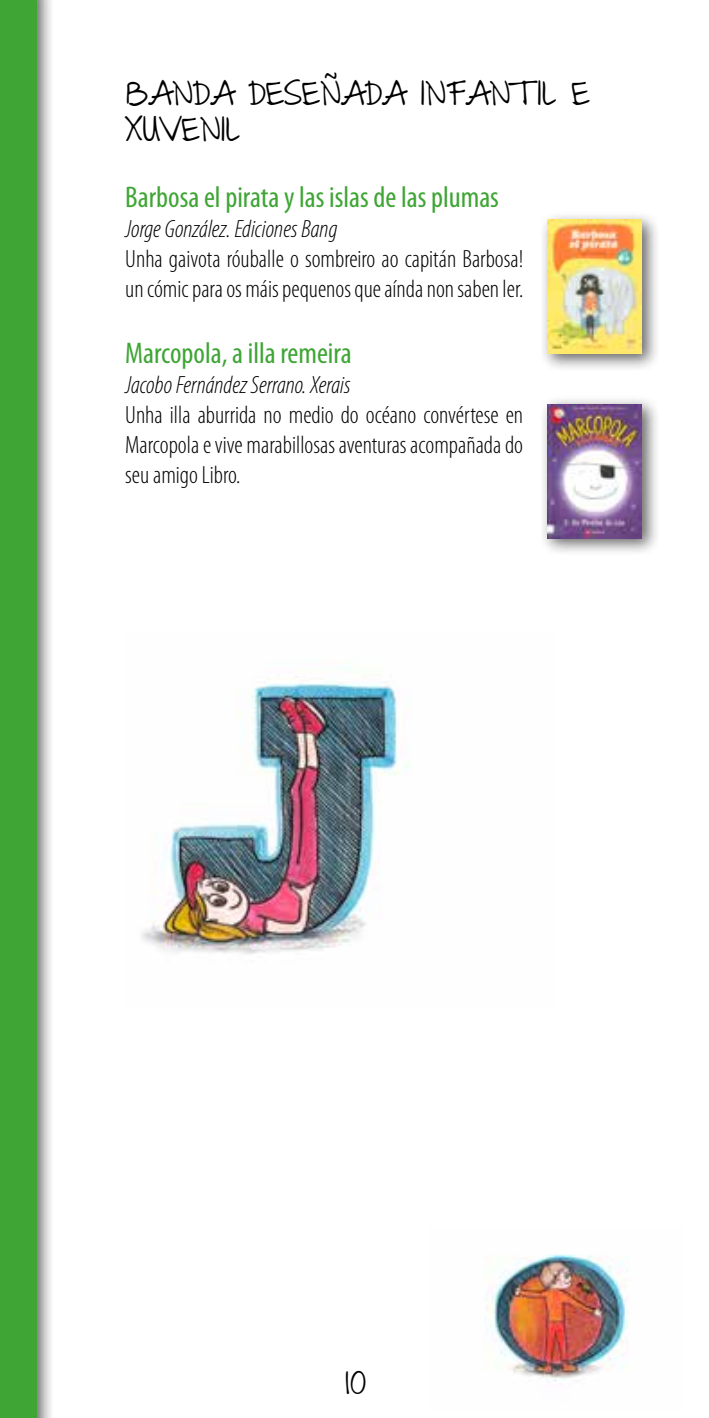
<style>
.page{position:relative;width:709px;height:1418px;background:#fff}
.page>*{position:absolute;margin:0;border:0;box-sizing:border-box;transform-origin:0 0}
.t1{font:condensed 30px "Myriad Pro";color:#3fa535}
.t2{font:30px/36px "The Great Escape";color:#000}
.t3{font:27.5px "The Great Escape";color:#000}
.t4{font:300 condensed 25px/30px "Myriad Pro";color:#000}
.t5{font:italic 300 condensed 25px "Myriad Pro";color:#000}
</style>
<div class="page">
<div style="left:0;top:0;width:55px;height:1417px;background:#000;opacity:.6"></div>
<div style="left:0;top:0;width:36px;height:1417px;background:#3fa535"></div>
<div style="left:538px;top:211px;width:123px;height:161px;background:#000;opacity:.6"></div>
<img style="left:547px;top:220px;width:95px;height:134px">
<div style="left:538px;top:395px;width:123px;height:161px;background:#000;opacity:.6"></div>
<img style="left:547px;top:404px;width:95px;height:134px">
<img style="left:141px;top:667px;width:268px;height:287px">
<img style="left:485px;top:1254px;width:143px;height:128px">
<p class="t2" style="left:125px;top:77px;width:466px">BANDA DESEÑADA INFANT IL E<br>XUVENIL</p>
<p class="t1" style="left:125px;top:179px;width:375px">Barbosa el pirata y las islas de las plumas</p>
<p class="t5" style="left:125px;top:214px;width:214px">Jorge González. Ediciones Bang</p>
<p class="t4" style="left:125px;top:244px;width:399px">Unha gaivota róuballe o sombreiro ao capitán Barbosa! un cómic para os máis pequenos que aínda non saben ler.</p>
<p class="t1" style="left:125px;top:335px;width:228px">Marcopola, a illa remeira</p>
<p class="t5" style="left:125px;top:370px;width:227px">Jacobo Fernández Serrano. Xerais</p>
<p class="t4" style="left:125px;top:400px;width:399px;text-align:justify">Unha illa aburrida no medio do océano convértese en Marcopola e vive marabillosas aventuras acompañada do seu amigo Libro.</p>
<p class="t3" style="left:345px;top:1368px;width:23px">10</p>
</div>
